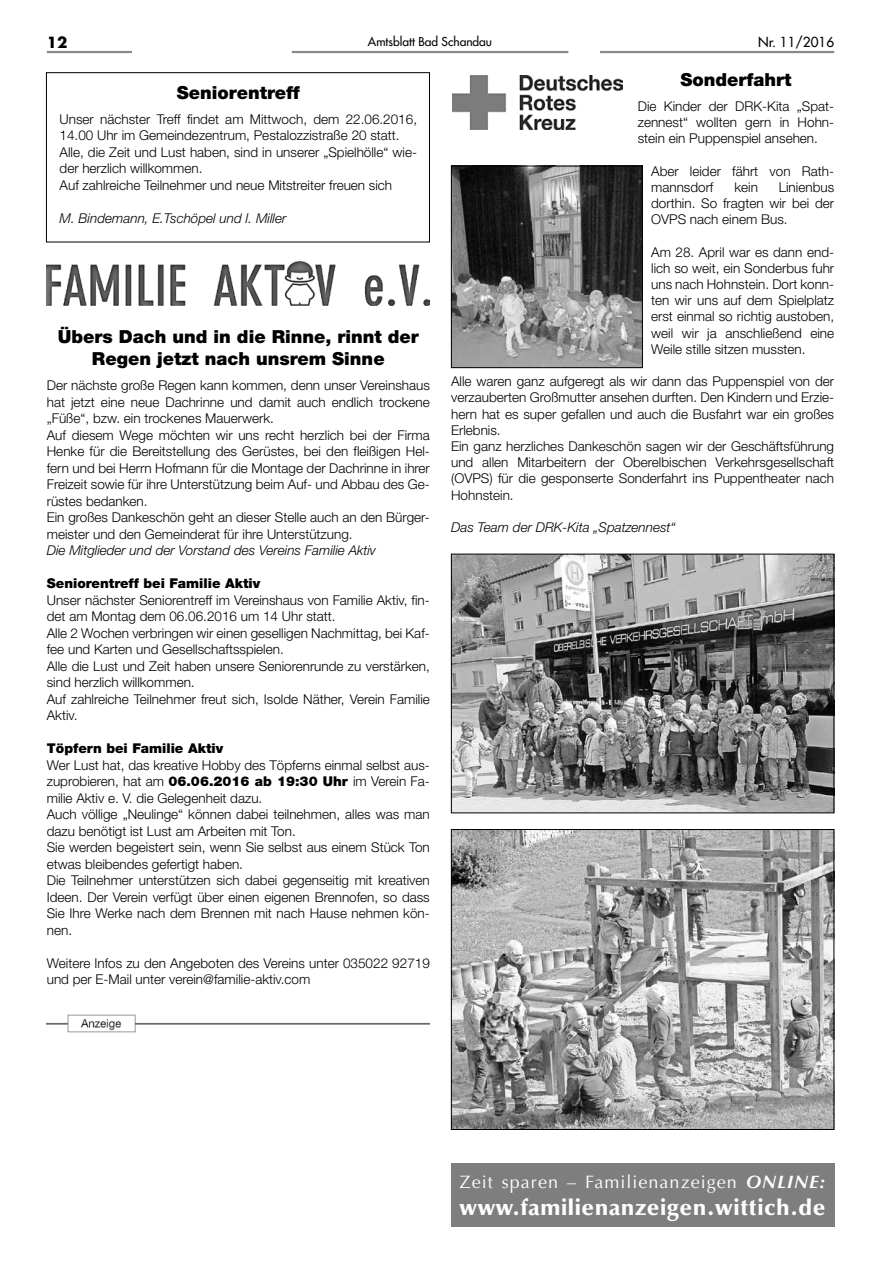
<style>
.page{position:relative;width:881px;height:1263px;background:#fff}
.page>*{position:absolute;margin:0;border:0;box-sizing:border-box;transform-origin:0 0}
.t1{font:900 22.5px "Optima LT";letter-spacing:.025em;color:#fff}
.t2{font:900 18px/21.9px "Helvetica Neue LT";color:#000;text-align:center}
.t3{font:18px "Optima LT";letter-spacing:.055em;color:#fff}
.t4{font:700 15px "Futura LT";color:#000}
.t5{font:300 13.5px/16.5px "Helvetica Neue LT";color:#000}
.t6{font:italic 300 13.5px "Helvetica Neue LT";color:#000}
.t7{font:900 13.5px "Helvetica Neue LT";color:#000}
.t8{font:13.5px "Futura LT";color:#000}
.t9{font:12px "Futura LT";color:#000}
.s1{font-weight:900}
.s2{font-weight:700;font-style:italic}
</style>
<div class="page">
<hr style="left:291px;top:51px;width:277px;height:2px;background:#8c8986">
<hr style="left:47px;top:51px;width:85px;height:2px;background:#8c8986">
<hr style="left:600px;top:51px;width:233px;height:2px;background:#8c8986">
<img style="left:47px;top:262px;width:382px;height:44px">
<img style="left:453px;top:556px;width:378px;height:255px">
<div style="left:451px;top:554px;width:382px;height:259px;border:1px solid #000"></div>
<img style="left:453px;top:831px;width:378px;height:297px">
<div style="left:451px;top:829px;width:382px;height:301px;border:1px solid #000"></div>
<div style="left:46px;top:72px;width:383px;height:170px;border:1px solid #000"></div>
<img style="left:452px;top:75px;width:170px;height:54px">
<img style="left:453px;top:168px;width:187px;height:198px">
<div style="left:451px;top:166px;width:191px;height:202px;border:1px solid #000"></div>
<img style="left:47px;top:1014px;width:382px;height:19px">
<div style="left:451px;top:1163px;width:382px;height:64px;background:#7e7e7e"></div>
<p class="t4" style="left:47px;top:33px;width:22px">12</p>
<p class="t9" style="left:368px;top:33px;width:126px">Amtsblatt Bad Schandau</p>
<p class="t8" style="left:757px;top:33px;width:78px">Nr. 11/2016</p>
<h2 class="t2" style="left:177px;top:81px;width:124px">Seniorentreff</h2>
<p class="t5" style="left:60px;top:111px;width:359px">Unser nächster Treff findet am Mittwoch, dem 22.06.2016, 14.00 Uhr im Gemeindezentrum, Pestalozzistraße 20 statt.<br>Alle, die Zeit und Lust haben, sind in unserer „Spielhölle“ wie&shy;der herzlich willkommen.<br>Auf zahlreiche Teilnehmer und neue Mitstreiter freuen sich</p>
<p class="t6" style="left:60px;top:210px;width:228px">M. Bindemann, E.Tschöpel und I. Miller</p>
<h2 class="t2" style="left:680px;top:69px;width:112px">Sonderfahrt</h2>
<p class="t5" style="left:637px;top:98px;width:198px;text-align:justify">Die Kinder der DRK-Kita „Spat&shy;zennest“ wollten gern in Hohn&shy;stein ein Puppenspiel ansehen.</p>
<p class="t5" style="left:651px;top:162px;width:184px">Aber leider fährt von Rath&shy;mannsdorf</p>
<p class="t5" style="left:651px;top:179px;width:184px;text-align:justify;text-indent:128px">Linienbus dorthin. So fragten wir bei der OVPS nach einem Bus.</p>
<p class="t5" style="left:651px;top:243px;width:184px;text-align:justify">Am 28. April war es dann end&shy;lich so weit, ein Sonderbus fuhr uns nach Hohnstein. Dort konn&shy;ten wir uns auf dem Spielplatz erst einmal so richtig austoben, weil wir ja anschließend eine Weile stille sitzen mussten.</p>
<p class="t5" style="left:451px;top:373px;width:384px">Alle waren ganz aufgeregt als wir dann das Puppenspiel von der verzauberten Großmutter ansehen durften. Den Kindern und Erzie&shy;hern hat es super gefallen und auch die Busfahrt war ein großes Erlebnis.<br>Ein ganz herzliches Dankeschön sagen wir der Geschäftsführung und allen Mitarbeitern der Oberelbischen Verkehrsgesellschaft (OVPS) für die gesponserte Sonderfahrt ins Puppentheater nach Hohnstein.</p>
<p class="t6" style="left:451px;top:519px;width:226px">Das Team der DRK-Kita „Spatzennest“</p>
<p class="t5" style="left:734px;top:178px;width:25px">kein</p>
<h2 class="t2" style="left:58px;top:326px;width:362px">Übers Dach und in die Rinne, rinnt der<br>Regen jetzt nach unsrem Sinne</h2>
<p class="t5" style="left:47px;top:377px;width:384px">Der nächste große Regen kann kommen, denn unser Vereinshaus hat jetzt eine neue Dachrinne und damit auch endlich trockene „Füße“, bzw. ein trockenes Mauerwerk.<br>Auf diesem Wege möchten wir uns recht herzlich bei der Firma Henke für die Bereitstellung des Gerüstes, bei den fleißigen Hel&shy;fern und bei Herrn Hofmann für die Montage der Dachrinne in ihrer Freizeit sowie für ihre Unterstützung beim Auf- und Abbau des Ge&shy;rüstes bedanken.<br>Ein großes Dankeschön geht an dieser Stelle auch an den Bürger&shy;meister und den Gemeinderat für ihre Unterstützung.</p>
<p class="t6" style="left:47px;top:542px;width:331px">Die Mitglieder und der Vorstand des Vereins Familie Aktiv</p>
<p class="t7" style="left:47px;top:575px;width:215px">Seniorentreff bei Familie Aktiv</p>
<p class="t5" style="left:47px;top:591px;width:384px">Unser nächster Seniorentreff im Vereinshaus von Familie Aktiv, fin&shy;det am Montag dem 06.06.2016 um 14 Uhr statt.<br>Alle 2 Wochen verbringen wir einen geselligen Nachmittag, bei Kaf&shy;fee und Karten und Gesellschaftsspielen.<br>Alle die Lust und Zeit haben unsere Seniorenrunde zu verstärken, sind herzlich willkommen.<br>Auf zahlreiche Teilnehmer freut sich, Isolde Näther, Verein Familie Aktiv.</p>
<p class="t7" style="left:47px;top:740px;width:178px">Töpfern bei Familie Aktiv</p>
<p class="t5" style="left:47px;top:756px;width:384px">Wer Lust hat, das kreative Hobby des Töpferns einmal selbst aus&shy;zuprobieren, hat am <span class="s1">06.06.2016 ab 19:30 Uhr</span> im Verein Fa&shy;milie Aktiv e. V. die Gelegenheit dazu.<br>Auch völlige „Neulinge“ können dabei teilnehmen, alles was man dazu benötigt ist Lust am Arbeiten mit Ton.<br>Sie werden begeistert sein, wenn Sie selbst aus einem Stück Ton etwas bleibendes gefertigt haben.<br>Die Teilnehmer unterstützen sich dabei gegenseitig mit kreativen Ideen. Der Verein verfügt über einen eigenen Brennofen, so dass Sie Ihre Werke nach dem Brennen mit nach Hause nehmen kön&shy;nen.</p>
<p class="t5" style="left:47px;top:954px;width:384px">Weitere Infos zu den Angeboten des Vereins unter 035022 92719 und per E-Mail unter verein@familie-aktiv.com</p>
<h2 class="t3" style="left:459px;top:1171px;width:367px">Zeit sparen – Familienanzeigen <span class="s2">ONLINE:</span></h2>
<h1 class="t1" style="left:459px;top:1194px;width:367px">www.familienanzeigen.wittich.de</h1>
</div>
